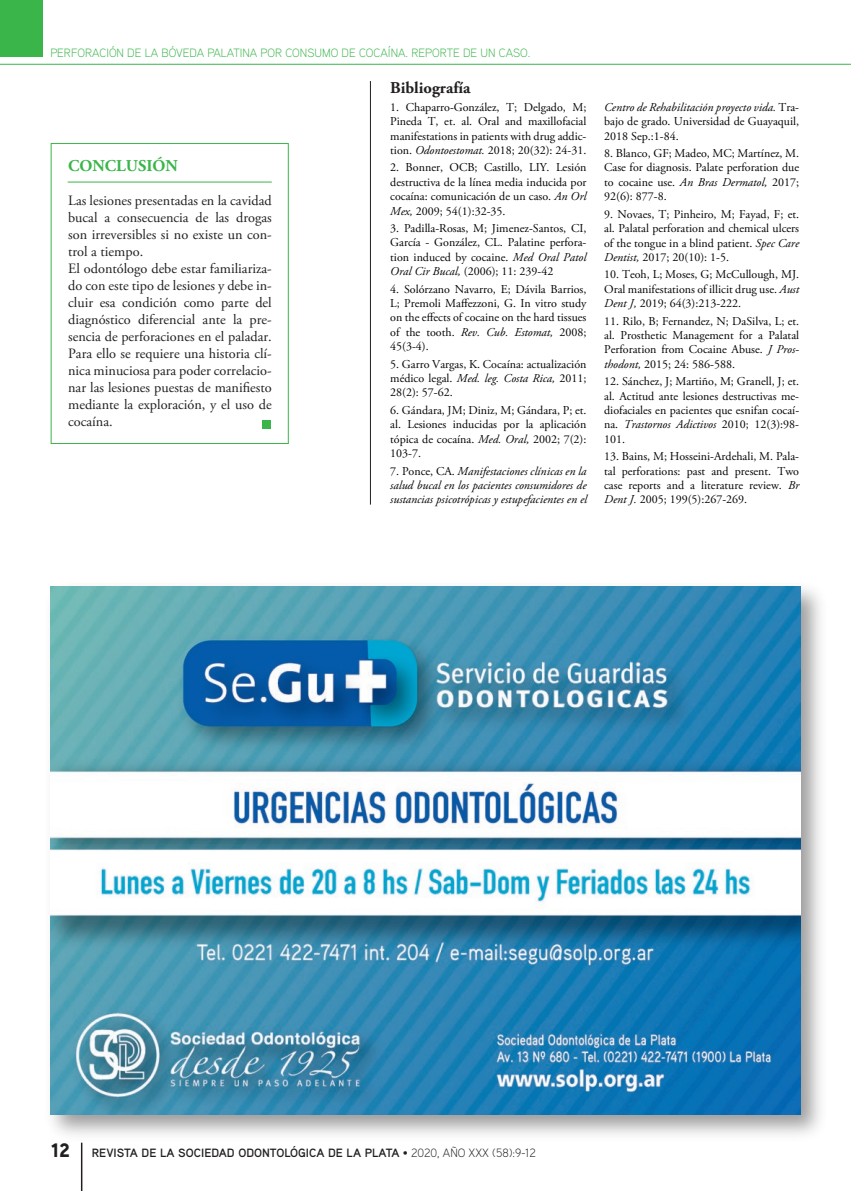
<style>
.page{position:relative;width:851px;height:1191px;background:#fff}
.page>*{position:absolute;margin:0;border:0;box-sizing:border-box;transform-origin:0 0}
.t1{font:700 16.5px "Adobe Garamond Pro";color:#231f20}
.t2{font:700 16.5px "Adobe Garamond Pro";color:#3ab54a}
.t3{font:14.25px/17.1px "Adobe Garamond Pro";color:#231f20}
.t4{font:12px/14.4px "Adobe Garamond Pro";color:#040503;text-align:justify}
.t5{font:italic 12px/14.4px "Adobe Garamond Pro";color:#040503;text-align:justify}
.t6{font:300 12px "Aaux Pro";color:#3ab54a}
.t7{font:700 12px "Aaux Pro";color:#231f20}
.s1{font-style:italic}
.s2{font-style:normal}
.s3{font-weight:900;font-size:19.5px}
.s4{font-weight:300}
</style>
<div class="page">
<hr style="left:0;top:64px;width:850px;height:1px;background:#3ab54a">
<div style="left:0;top:0;width:43px;height:57px;background:#3ab54a"></div>
<hr style="left:81px;top:1142px;width:1px;height:48px;background:#231f20">
<div style="left:262px;top:420px;width:8px;height:9px;background:#3ab54a"></div>
<div style="left:51px;top:143px;width:237px;height:301px;border:1px solid #3ab54a"></div>
<hr style="left:68px;top:182px;width:204px;height:1px;background:#3ab54a">
<img style="left:50px;top:586px;width:771px;height:561px">
<img style="left:51px;top:586px;width:749px;height:528px">
<hr style="left:370px;top:81px;width:1px;height:423px;background:#231f20">
<p class="t6" style="left:50px;top:45px;width:481px">PERFORACIÓN DE LA BÓVEDA PALATINA POR CONSUMO DE COCAÍNA. REPORTE DE UN CASO.</p>
<h1 class="t1" style="left:390px;top:79px;width:82px">Bibliografía</h1>
<p class="t4" style="left:390px;top:100px;width:198px">1. Chaparro-González, T; Delgado, M; Pineda T, et. al. Oral and maxillofacial manifestations in patients with drug addic&shy;tion. <span class="s1">Odontoestomat.</span> 2018; 20(32): 24-31.</p>
<p class="t4" style="left:390px;top:161px;width:198px">2. Bonner, OCB; Castillo, LIY. Lesión destructiva de la línea media inducida por cocaína: comunicación de un caso. <span class="s1">An Orl Mex,</span> 2009; 54(1):32-35.</p>
<p class="t4" style="left:390px;top:221px;width:198px">3. Padilla-Rosas, M; Jimenez-Santos, CI, García - González, CL. Palatine perfora&shy;tion induced by cocaine. <span class="s1">Med Oral Patol Oral Cir Bucal,</span> (2006); 11: 239-42</p>
<p class="t4" style="left:390px;top:282px;width:198px">4. Solórzano Navarro, E; Dávila Barrios, L; Premoli Maffezzoni, G. In vitro study on the effects of cocaine on the hard tissues of the tooth. <span class="s1">Rev. Cub. Estomat,</span> 2008; 45(3-4).</p>
<p class="t4" style="left:390px;top:357px;width:198px">5. Garro Vargas, K. Cocaína: actualización médico legal. <span class="s1">Med. leg. Costa Rica,</span> 2011; 28(2): 57-62.</p>
<p class="t4" style="left:390px;top:403px;width:198px">6. Gándara, JM; Diniz, M; Gándara, P; et. al. Lesiones inducidas por la aplicación tópica de cocaína. <span class="s1">Med. Oral,</span> 2002; 7(2):<br>103-7.</p>
<p class="t5" style="left:390px;top:464px;width:198px"><span class="s2">7. Ponce, CA.</span> Manifestaciones clínicas en la salud bucal en los pacientes consumidores de sustancias psicotrópicas y estupefacientes en el</p>
<h1 class="t2" style="left:68px;top:156px;width:111px">CONCLUSIÓN</h1>
<p class="t3" style="left:68px;top:192px;width:205px">Las lesiones presentadas en la cavidad bucal a consecuencia de las drogas son irreversibles si no existe un con&shy;trol a tiempo.<br>El odontólogo debe estar familiariza&shy;do con este tipo de lesiones y debe in&shy;cluir esa condición como parte del diagnóstico diferencial ante la pre&shy;sencia de perforaciones en el paladar.<br>Para ello se requiere una historia clí&shy;nica minuciosa para poder correlacio&shy;nar las lesiones puestas de manifiesto mediante la exploración, y el uso de cocaína.</p>
<p class="t4" style="left:604px;top:100px;width:196px"><span class="s1">Centro de Rehabilitación proyecto vida.</span> Tra&shy;bajo de grado. Universidad de Guayaquil, 2018 Sep.:1-84.</p>
<p class="t4" style="left:604px;top:146px;width:196px">8. Blanco, GF; Madeo, MC; Martínez, M.<br>Case for diagnosis. Palate perforation due to cocaine use. <span class="s1">An Bras Dermatol,</span> 2017; 92(6): 877-8.</p>
<p class="t4" style="left:604px;top:207px;width:196px">9. Novaes, T; Pinheiro, M; Fayad, F; et. al. Palatal perforation and chemical ulcers of the tongue in a blind patient. <span class="s1">Spec Care Dentist,</span> 2017; 20(10): 1-5.</p>
<p class="t4" style="left:604px;top:268px;width:196px">10. Teoh, L; Moses, G; McCullough, MJ.<br>Oral manifestations of illicit drug use. <span class="s1">Aust Dent J,</span> 2019; 64(3):213-222.</p>
<p class="t4" style="left:604px;top:314px;width:196px">11. Rilo, B; Fernandez, N; DaSilva, L; et. al. Prosthetic Management for a Palatal Perforation from Cocaine Abuse. <span class="s1">J Pros&shy;thodont,</span> 2015; 24: 586-588.</p>
<p class="t4" style="left:604px;top:374px;width:196px">12. Sánchez, J; Martiño, M; Granell, J; et. al. Actitud ante lesiones destructivas me&shy;diofaciales en pacientes que esnifan cocaí&shy;na. <span class="s1">Trastornos Adictivos</span> 2010; 12(3):98- 101.</p>
<p class="t4" style="left:604px;top:449px;width:196px">13. Bains, M; Hosseini-Ardehali, M. Pala&shy;tal perforations: past and present. Two case reports and a literature review. <span class="s1">Br Dent J.</span> 2005; 199(5):267-269.</p>
<p class="t7" style="left:51px;top:1145px;width:486px"><span class="s3">12</span> REVISTA DE LA SOCIEDAD ODONTOLÓGICA DE LA PLATA <span class="s4">• 2020, AÑO XXX (58):9-12</span></p>
</div>
